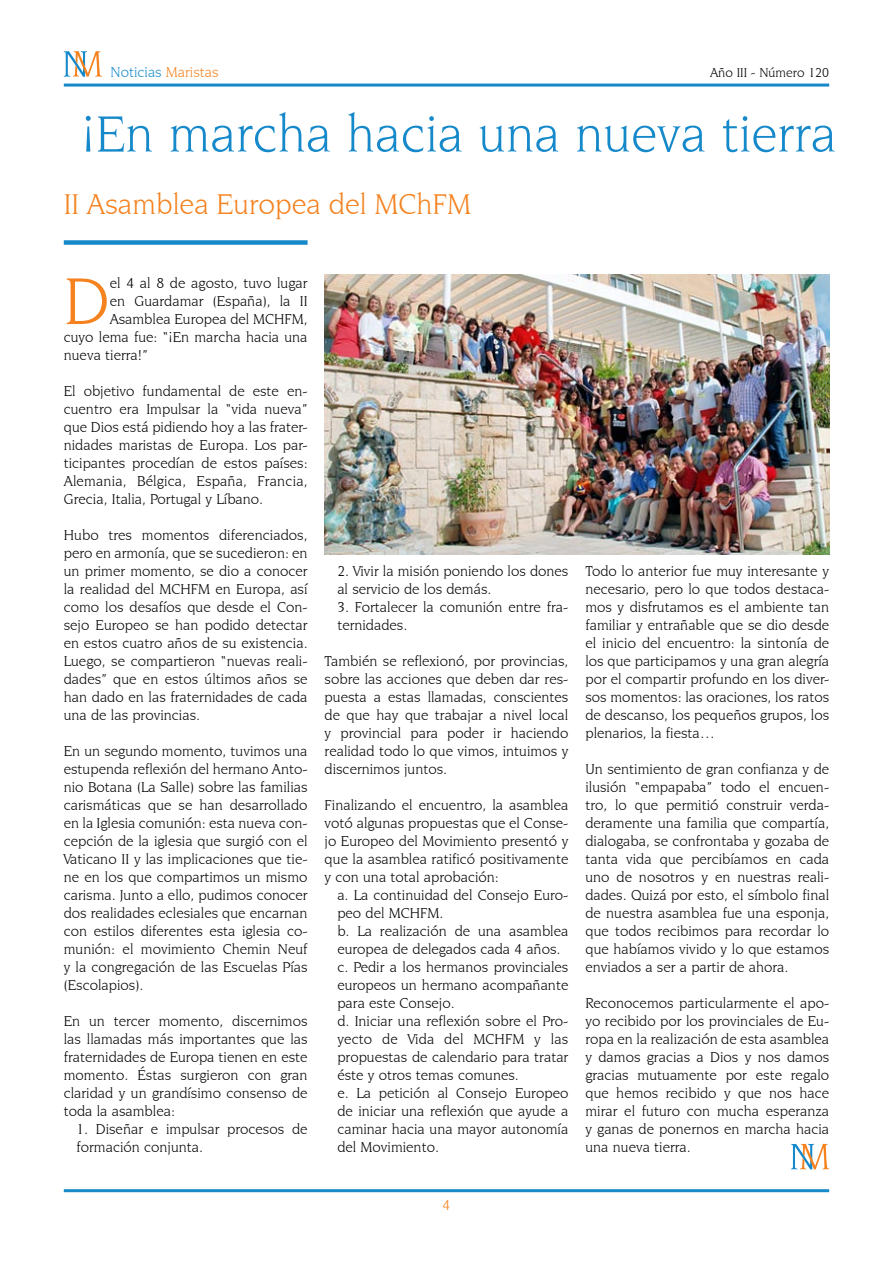
<style>
.page{position:relative;width:893px;height:1263px;background:#fff}
.page>*{position:absolute;margin:0;border:0;box-sizing:border-box;transform-origin:0 0}
.t1{font:70.05px "Novarese IT Cby BT";color:#f5821f}
.t2{font:54px "Novarese IT Cby BT";color:#1689ca}
.t3{font:30px "Novarese IT Cby BT";color:#f5821f}
.t4{font:15px/18px "Novarese IT Cby BT";color:#000;text-align:justify}
.t5{font:15px "Novarese IT Cby BT";color:#1689ca}
.t6{font:13.5px "Novarese IT Cby BT";color:#000}
.s1{color:#f5821f}
</style>
<div class="page">
<hr style="left:64px;top:1189px;width:765px;height:3px;background:#1689ca">
<hr style="left:64px;top:84px;width:765px;height:3px;background:#1689ca">
<svg style="left:64px;top:51px;width:38px;height:26px"></svg>
<div style="left:64px;top:240px;width:244px;height:5px;background:#1689ca"></div>
<img style="left:325px;top:275px;width:504px;height:279px">
<svg style="left:791px;top:1144px;width:38px;height:25px"></svg>
<p class="t5" style="left:111px;top:63px;width:110px">Noticias <span class="s1">Maristas</span></p>
<p class="t6" style="left:710px;top:64px;width:121px">Año III - Número 120</p>
<h2 class="t2" style="left:81px;top:102px;width:757px">¡En marcha hacia una nueva tierra</h2>
<h3 class="t3" style="left:64px;top:187px;width:409px">II Asamblea Europea del MChFM</h3>
<h1 class="t1" style="left:64px;top:260px;width:47px">D</h1>
<p class="t4" style="left:110px;top:274px;width:199px">el 4 al 8 de agosto, tuvo lugar</p>
<p class="t4" style="left:110px;top:292px;width:199px">en Guardamar (España), la II</p>
<p class="t4" style="left:110px;top:310px;width:199px">Asamblea Europea del MCHFM,</p>
<p class="t4" style="left:64px;top:328px;width:245px">cuyo lema fue: “¡En marcha hacia una</p>
<p class="t4" style="left:64px;top:346px;width:86px">nueva tierra!”</p>
<p class="t4" style="left:64px;top:382px;width:245px">El objetivo fundamental de este en&shy;cuentro era Impulsar la “vida nueva” que Dios está pidiendo hoy a las frater&shy;nidades maristas de Europa. Los par&shy;ticipantes procedían de estos países:<br>Alemania, Bélgica, España, Francia, Grecia, Italia, Portugal y Líbano.</p>
<p class="t4" style="left:64px;top:526px;width:245px">Hubo tres momentos diferenciados, pero en armonía, que se sucedieron: en un primer momento, se dio a conocer la realidad del MCHFM en Europa, así como los desafíos que desde el Con&shy;sejo Europeo se han podido detectar en estos cuatro años de su existencia.<br>Luego, se compartieron “nuevas reali&shy;dades” que en estos últimos años se han dado en las fraternidades de cada una de las provincias.</p>
<p class="t4" style="left:64px;top:742px;width:245px">En un segundo momento, tuvimos una estupenda reflexión del hermano Anto&shy;nio Botana (La Salle) sobre las familias carismáticas que se han desarrollado en la Iglesia comunión: esta nueva con&shy;cepción de la iglesia que surgió con el Vaticano II y las implicaciones que tie&shy;ne en los que compartimos un mismo carisma. Junto a ello, pudimos conocer dos realidades eclesiales que encarnan con estilos diferentes esta iglesia co&shy;munión: el movimiento Chemin Neuf y la congregación de las Escuelas Pías (Escolapios).</p>
<p class="t4" style="left:64px;top:1012px;width:245px">En un tercer momento, discernimos las llamadas más importantes que las fraternidades de Europa tienen en este momento. Éstas surgieron con gran claridad y un grandísimo consenso de toda la asamblea:</p>
<p class="t4" style="left:77px;top:1120px;width:233px">1. Diseñar e impulsar procesos de formación conjunta.</p>
<p class="t4" style="left:337px;top:562px;width:233px">2. Vivir la misión poniendo los dones al servicio de los demás.</p>
<p class="t4" style="left:337px;top:598px;width:233px">3. Fortalecer la comunión entre fra&shy;ternidades.</p>
<p class="t4" style="left:325px;top:652px;width:245px">También se reflexionó, por provincias, sobre las acciones que deben dar res&shy;puesta a estas llamadas, conscientes de que hay que trabajar a nivel local y provincial para poder ir haciendo realidad todo lo que vimos, intuimos y discernimos juntos.</p>
<p class="t4" style="left:325px;top:796px;width:245px">Finalizando el encuentro, la asamblea votó algunas propuestas que el Conse&shy;jo Europeo del Movimiento presentó y que la asamblea ratificó positivamente y con una total aprobación:</p>
<p class="t4" style="left:337px;top:886px;width:233px;text-align:left">a. La continuidad del Consejo Euro&shy;peo del MCHFM.<br>b. La realización de una asamblea europea de delegados cada 4 años. c. Pedir a los hermanos provinciales europeos un hermano acompañante para este Consejo.<br>d. Iniciar una reflexión sobre el Pro&shy;yecto de Vida del MCHFM y las propuestas de calendario para tratar éste y otros temas comunes.<br>e. La petición al Consejo Europeo de iniciar una reflexión que ayude a caminar hacia una mayor autonomía del Movimiento.</p>
<p class="t4" style="left:585px;top:562px;width:245px">Todo lo anterior fue muy interesante y necesario, pero lo que todos destaca&shy;mos y disfrutamos es el ambiente tan familiar y entrañable que se dio desde el inicio del encuentro: la sintonía de los que participamos y una gran alegría por el compartir profundo en los diver&shy;sos momentos: las oraciones, los ratos de descanso, los pequeños grupos, los plenarios, la fiesta…</p>
<p class="t4" style="left:585px;top:760px;width:245px">Un sentimiento de gran confianza y de ilusión “empapaba” todo el encuen&shy;tro, lo que permitió construir verda&shy;deramente una familia que compartía, dialogaba, se confrontaba y gozaba de tanta vida que percibíamos en cada uno de nosotros y en nuestras reali&shy;dades. Quizá por esto, el símbolo final de nuestra asamblea fue una esponja, que todos recibimos para recordar lo que habíamos vivido y lo que estamos enviados a ser a partir de ahora.</p>
<p class="t4" style="left:585px;top:994px;width:245px">Reconocemos particularmente el apo&shy;yo recibido por los provinciales de Eu&shy;ropa en la realización de esta asamblea y damos gracias a Dios y nos damos gracias mutuamente por este regalo que hemos recibido y que nos hace mirar el futuro con mucha esperanza y ganas de ponernos en marcha hacia una nueva tierra.</p>
</div>
